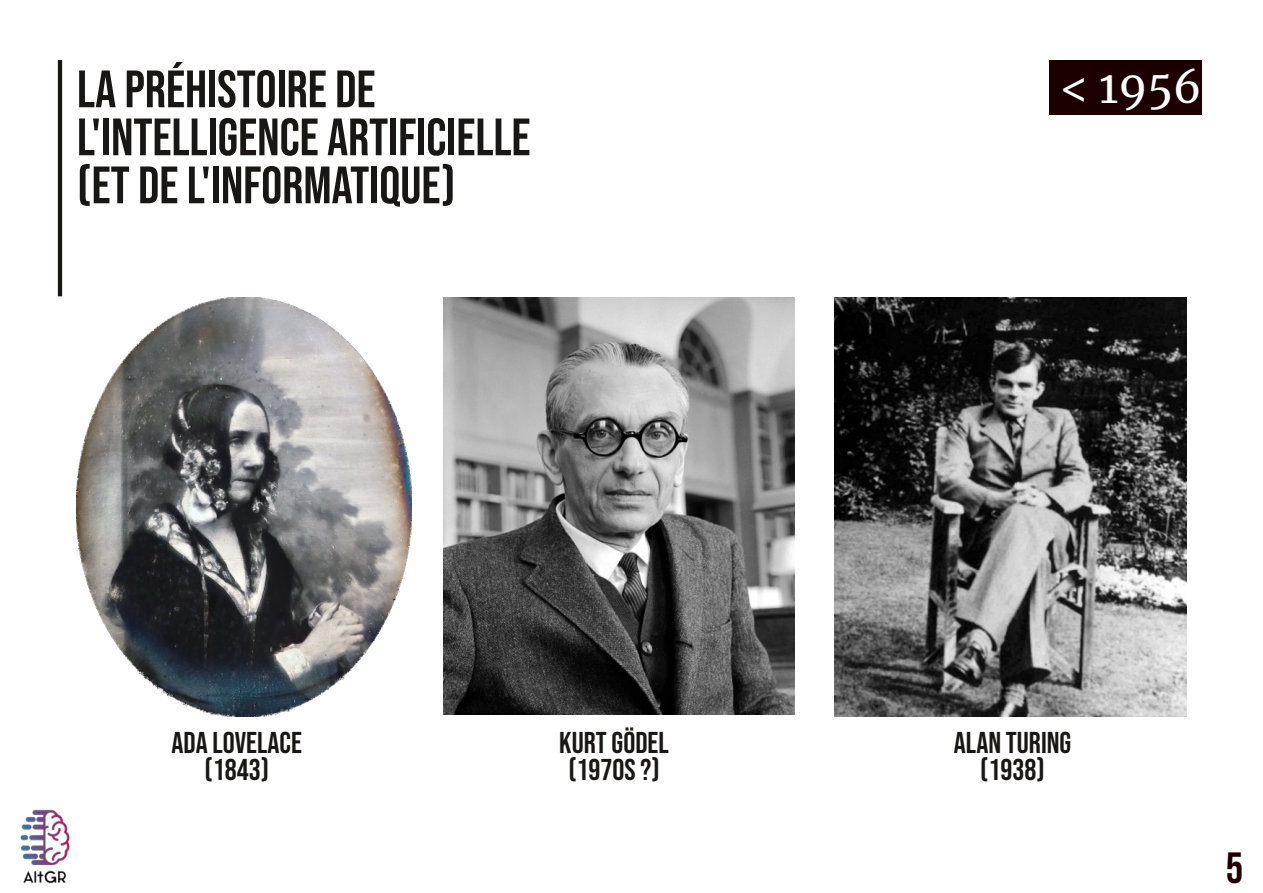
<style>
.page{position:relative;width:1263px;height:893px;background:#fff}
.page>*{position:absolute;margin:0;border:0;box-sizing:border-box;transform-origin:0 0}
.t1{font:52.5px/48px "Bebas Neue";color:#181715}
.t2{font:43.5px "Merriweather";color:#fff}
.t3{font:43.5px "Bebas Neue";color:#1c0000}
.t4{font:30px/27px "Bebas Neue";color:#181715;text-align:center}
</style>
<div class="page">
<img style="left:77px;top:298px;width:334px;height:419px">
<img style="left:835px;top:298px;width:351px;height:418px">
<div style="left:1049px;top:60px;width:153px;height:55px;background:#1c0000"></div>
<img style="left:443px;top:298px;width:352px;height:416px">
<hr style="left:58px;top:60px;width:4px;height:236px;background:#181715">
<img style="left:20px;top:809px;width:50px;height:75px">
<p class="t1" style="left:77px;top:68px;width:455px">LA PRÉHISTOIRE DE<br>L'INTELLIGENCE ARTIFICIELLE (ET DE L'INFORMATIQUE)</p>
<p class="t2" style="left:1060px;top:60px;width:143px">&lt; 1956</p>
<p class="t4" style="left:172px;top:731px;width:132px">ADA LOVELACE (1843)</p>
<p class="t4" style="left:559px;top:731px;width:111px">KURT GÖDEL (1970S ?)</p>
<p class="t4" style="left:954px;top:731px;width:119px">ALAN TURING (1938)</p>
<p class="t3" style="left:1226px;top:844px;width:19px">5</p>
</div>
